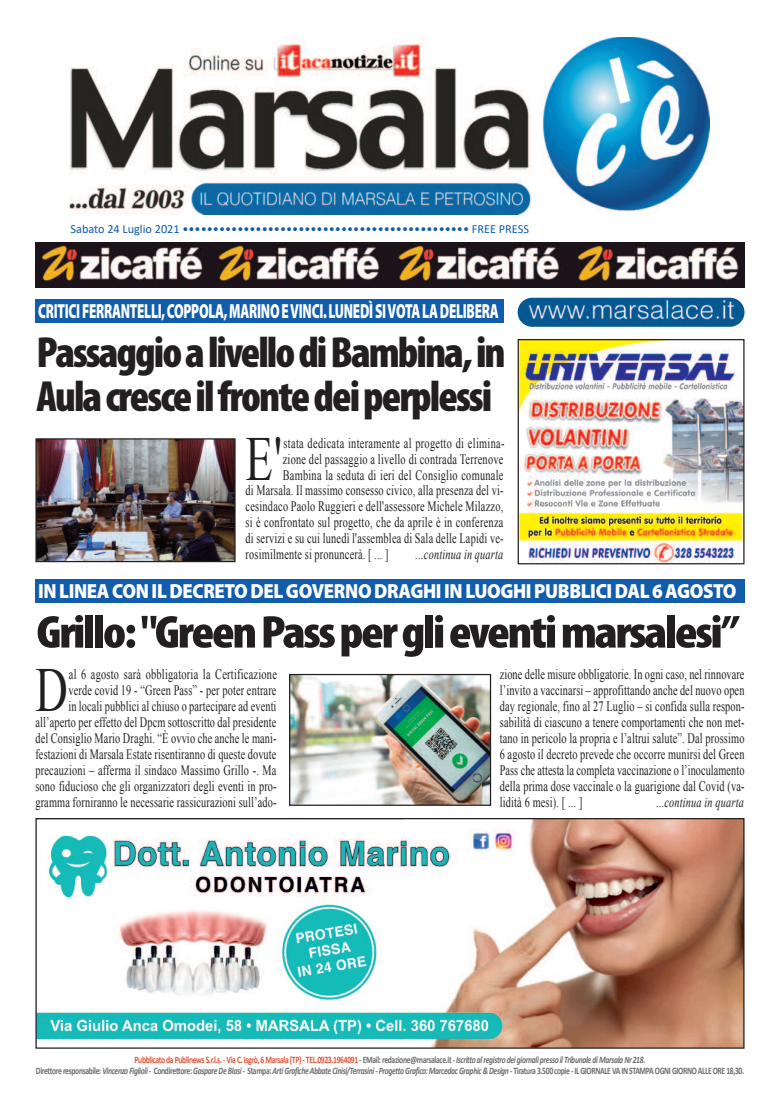
<style>
.page{position:relative;width:780px;height:1113px;background:#fff}
.page>*{position:absolute;margin:0;border:0;box-sizing:border-box;transform-origin:0 0}
.t1{font:62.62px "Times New Roman";color:#231f20;scale:.72 1}
.t2{font:900 condensed 46.25px "Myriad Pro";letter-spacing:-.045em;color:#231f20;scale:1.11 1}
.t3{font:900 condensed 43.75px/44.5px "Myriad Pro";letter-spacing:-.045em;color:#231f20}
.t4{font:900 20.5px "Myriad Pro";letter-spacing:-.02em;color:#fff;scale:.65 1}
.t5{font:900 20.5px "Myriad Pro";letter-spacing:-.02em;color:#fff;scale:.91 1}
.t6{font:14.38px/16px "Times New Roman";letter-spacing:.02em;color:#231f20;text-align:right;scale:.72 1}
.t7{font:italic 14.38px "Times New Roman";letter-spacing:.015em;color:#231f20;scale:.72 1}
.t8{font:12.38px "Calibri";color:#115cab}
.t9{font:italic 700 9.88px/11.1px "Calibri";letter-spacing:-.045em;color:#6c6d70;text-align:center;scale:.77 1}
.s1{font-style:normal;color:#e15438}
.s2{font-style:normal}
</style>
<div class="page">
<img style="left:70px;top:38px;width:639px;height:176px">
<img style="left:35px;top:242px;width:709px;height:46px">
<img style="left:517px;top:298px;width:227px;height:29px;border-radius:15px">
<img style="left:37px;top:820px;width:705px;height:226px">
<div style="left:35px;top:818px;width:709px;height:230px;border:1px solid #231f20"></div>
<div style="left:35px;top:579px;width:709px;height:23px;background:#115cab"></div>
<div style="left:35px;top:299px;width:468px;height:24px;background:#115cab"></div>
<img style="left:519px;top:341px;width:223px;height:221px">
<div style="left:517px;top:339px;width:227px;height:225px;border:1px solid #231f20"></div>
<img style="left:37px;top:440px;width:196px;height:120px">
<div style="left:35px;top:438px;width:200px;height:124px;border:1px solid #231f20"></div>
<img style="left:291px;top:676px;width:198px;height:128px">
<div style="left:289px;top:674px;width:202px;height:132px;border:1px solid #231f20"></div>
<p class="t8" style="left:71px;top:223px;width:460px">Sabato 24 Luglio 2021 ••••••••••••••••••••••••••••••••••••••••••••••• FREE PRESS</p>
<h3 class="t4" style="left:38px;top:303px;width:710px">CRITICI FERRANTELLI,COPPOLA,MARINO EVINCI.LUNEDÌ SIVOTA LA DELIBERA</h3>
<h3 class="t3" style="left:37px;top:334px;width:470px">PassaggioalivellodiBambina,in<br>Aulacresceilfrontedeiperplessi</h3>
<h1 class="t1" style="left:245px;top:424px;width:52px">E'</h1>
<p class="t6" style="left:283px;top:435px;width:308px">stata dedicata interamente al progetto di elimina-</p>
<p class="t6" style="left:283px;top:451px;width:308px">zione del passaggio a livello di contrada Terrenove</p>
<p class="t6" style="left:283px;top:466px;width:308px">Bambina la seduta di ieri del Consiglio comunale</p>
<p class="t6" style="left:245px;top:482px;width:360px">di Marsala. Il massimo consesso civico, alla presenza del vi-</p>
<p class="t6" style="left:245px;top:498px;width:359px">cesindaco Paolo Ruggieri e dell'assessore Michele Milazzo,</p>
<p class="t6" style="left:245px;top:514px;width:359px">si è confrontato sul progetto, che da aprile è in conferenza</p>
<p class="t6" style="left:245px;top:530px;width:360px">di servizi e su cui lunedì l'assemblea di Sala delle Lapidi ve-</p>
<p class="t6" style="left:245px;top:546px;width:200px">rosimilmente si pronuncerà. [ ... ]</p>
<p class="t7" style="left:415px;top:546px;width:123px">...continua in quarta</p>
<h3 class="t5" style="left:38px;top:583px;width:769px">IN LINEA CON IL DECRETO DEL GOVERNO DRAGHI IN LUOGHI PUBBLICI DAL6AGOSTO</h3>
<h2 class="t2" style="left:36px;top:616px;width:634px">Grillo:"GreenPassperglieventimarsalesi”</h2>
<p class="t6" style="left:35px;top:666px;width:337px">al 6 agosto sarà obbligatoria la Certificazione<br>verde covid 19 - “Green Pass” - per poter entrare<br>in locali pubblici al chiuso o partecipare ad eventi all’aperto per effetto del Dpcm sottoscritto dal presidente del Consiglio Mario Draghi. “È ovvio che anche le mani&shy;festazioni di Marsala Estate risentiranno di queste dovute precauzioni – afferma il sindaco Massimo Grillo -. Ma sono fiducioso che gli organizzatori degli eventi in pro&shy;gramma forniranno le necessarie rassicurazioni sull’ado-</p>
<p class="t6" style="left:500px;top:666px;width:341px;text-align:justify">zione delle misure obbligatorie. In ogni caso, nel rinnovare l’invito a vaccinarsi – approfittando anche del nuovo open day regionale, fino al 27 Luglio – si confida sulla respon&shy;sabilità di ciascuno a tenere comportamenti che non met&shy;tano in pericolo la propria e l’altrui salute”. Dal prossimo 6 agosto il decreto prevede che occorre munirsi del Green Pass che attesta la completa vaccinazione o l’inoculamento della prima dose vaccinale o la guarigione dal Covid (va&shy;lidità 6 mesi). [ ... ]</p>
<h1 class="t1" style="left:35px;top:655px;width:46px">D</h1>
<p class="t7" style="left:656px;top:794px;width:123px">...continua in quarta</p>
<p class="t9" style="left:36px;top:1054px;width:921px"><span class="s1">Pubblicato da Publinews S.r.l.s. - Via C. Isgrò, 6 Marsala (TP) - TEL.0923.1964091</span> <span class="s2">- EMail: redazione@marsalace.it -</span> Iscritto al registro dei giornali presso il Tribunale di Marsala Nr 218.<br><span class="s2">Direttore responsabile:</span> Vincenzo Figlioli - <span class="s2">Condirettore:</span> Gaspare De Blasi - <span class="s2">Stampa:</span> Arti Grafiche Abbate Cinisi/Terrasini - Progetto Grafico: Marcedac Graphic &amp; Design - <span class="s2">Tiratura 3.500 copie - IL GIORNALE VA IN STAMPA OGNI GIORNO ALLE ORE 18,30.</span></p>
</div>
